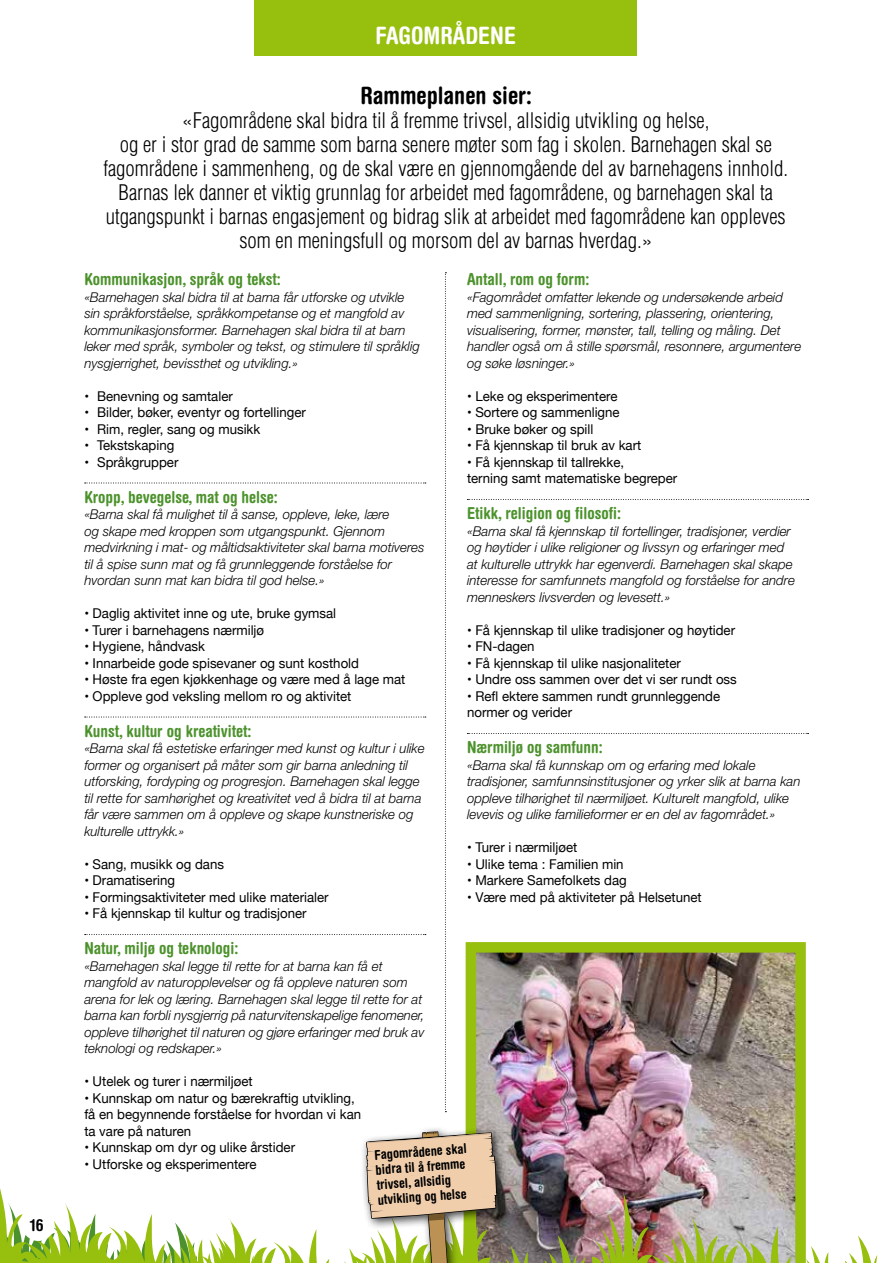
<style>
.page{position:relative;width:893px;height:1263px;background:#fff}
.page>*{position:absolute;margin:0;border:0;box-sizing:border-box;transform-origin:0 0}
.t1{font:700 condensed 24px "Helvetica Rounded";color:#000}
.t2{font:700 condensed 24px "Helvetica Rounded";color:#fff}
.t3{font:300 condensed 21px/24px "Helvetica";color:#000;text-align:center}
.t4{font:700 condensed 16.5px "Helvetica Rounded";color:#4c922c}
.t5{font:700 condensed 16.5px "Helvetica Rounded";color:#000}
.t6{font:italic 300 13.5px/16.5px "Helvetica Neue";color:#000}
.t7{font:13.5px/16.5px "Helvetica Neue";color:#000}
.t8{font:700 condensed 13.5px/15px "Helvetica Rounded";color:#000}
</style>
<div class="page">
<svg style="left:85px;top:483px;width:341px;height:1px"></svg>
<svg style="left:85px;top:717px;width:341px;height:1px"></svg>
<svg style="left:85px;top:934px;width:341px;height:1px"></svg>
<svg style="left:467px;top:499px;width:341px;height:1px"></svg>
<svg style="left:467px;top:733px;width:341px;height:1px"></svg>
<img style="left:465px;top:942px;width:341px;height:249px">
<img style="left:254px;top:1191px;width:624px;height:72px">
<svg style="left:0;top:1188px;width:254px;height:75px"></svg>
<div style="left:360px;top:1125px;width:149px;height:138px;background:#000;opacity:.75"></div>
<svg style="left:366px;top:1131px;width:131px;height:132px;background:#d0bf95"></svg>
<div style="left:254px;top:0;width:383px;height:55px;background:#97bf0d"></div>
<svg style="left:445px;top:272px;width:1px;height:840px"></svg>
<div style="left:22px;top:1208px;width:33px;height:33px;background:#fff;border-radius:50%"></div>
<p class="t5" style="left:30px;top:1215px;width:15px">16</p>
<h1 class="t2" style="left:375px;top:21px;width:142px">FAGOMRÅDENE</h1>
<h1 class="t1" style="left:360px;top:81px;width:173px">Rammeplanen sier:</h1>
<p class="t3" style="left:103px;top:108px;width:686px">«Fagområdene skal bidra til å fremme trivsel, allsidig utvikling og helse,<br>og er i stor grad de samme som barna senere møter som fag i skolen. Barnehagen skal se fagområdene i sammenheng, og de skal være en gjennomgående del av barnehagens innhold.<br>Barnas lek danner et viktig grunnlag for arbeidet med fagområdene, og barnehagen skal ta utgangspunkt i barnas engasjement og bidrag slik at arbeidet med fagområdene kan oppleves som en meningsfull og morsom del av barnas hverdag.»</p>
<p class="t4" style="left:84px;top:269px;width:198px">Kommunikasjon, språk og tekst:</p>
<p class="t6" style="left:84px;top:289px;width:337px">«Barnehagen skal bidra til at barna får utforske og utvikle sin språkforståelse, språkkompetanse og et mangfold av kommunikasjonsformer. Barnehagen skal bidra til at barn leker med språk, symboler og tekst, og stimulere til språklig nysgjerrighet, bevissthet og utvikling.»</p>
<p class="t7" style="left:84px;top:389px;width:150px">• Benevning og samtaler</p>
<p class="t7" style="left:84px;top:405px;width:223px">• Bilder, bøker, eventyr og fortellinger</p>
<p class="t7" style="left:84px;top:422px;width:177px">• Rim, regler, sang og musikk</p>
<p class="t7" style="left:84px;top:438px;width:91px">• Tekstskaping</p>
<p class="t7" style="left:84px;top:455px;width:96px">• Språkgrupper</p>
<p class="t4" style="left:84px;top:487px;width:195px">Kropp, bevegelse, mat og helse:</p>
<p class="t6" style="left:84px;top:506px;width:342px">«Barna skal få mulighet til å sanse, oppleve, leke, lære<br>og skape med kroppen som utgangspunkt. Gjennom medvirkning i mat- og måltidsaktiviteter skal barna motiveres til å spise sunn mat og få grunnleggende forståelse for hvordan sunn mat kan bidra til god helse.»</p>
<p class="t7" style="left:84px;top:606px;width:253px">• Daglig aktivitet inne og ute, bruke gymsal</p>
<p class="t7" style="left:84px;top:623px;width:181px">• Turer i barnehagens nærmiljø</p>
<p class="t7" style="left:84px;top:639px;width:122px">• Hygiene, håndvask</p>
<p class="t7" style="left:84px;top:656px;width:276px">• Innarbeide gode spisevaner og sunt kosthold</p>
<p class="t7" style="left:84px;top:672px;width:323px">• Høste fra egen kjøkkenhage og være med å lage mat</p>
<p class="t7" style="left:84px;top:689px;width:269px">• Oppleve god veksling mellom ro og aktivitet</p>
<p class="t4" style="left:84px;top:721px;width:169px">Kunst, kultur og kreativitet:</p>
<p class="t6" style="left:84px;top:740px;width:342px">«Barna skal få estetiske erfaringer med kunst og kultur i ulike former og organisert på måter som gir barna anledning til utforsking, fordyping og progresjon. Barnehagen skal legge til rette for samhørighet og kreativitet ved å bidra til at barna får være sammen om å oppleve og skape kunstneriske og kulturelle uttrykk.»</p>
<p class="t7" style="left:84px;top:857px;width:141px">• Sang, musikk og dans</p>
<p class="t7" style="left:84px;top:873px;width:92px">• Dramatisering</p>
<p class="t7" style="left:84px;top:890px;width:246px">• Formingsaktiviteter med ulike materialer</p>
<p class="t7" style="left:84px;top:906px;width:224px">• Få kjennskap til kultur og tradisjoner</p>
<p class="t4" style="left:84px;top:938px;width:156px">Natur, miljø og teknologi:</p>
<p class="t6" style="left:84px;top:958px;width:342px">«Barnehagen skal legge til rette for at barna kan få et mangfold av naturopplevelser og få oppleve naturen som arena for lek og læring. Barnehagen skal legge til rette for at barna kan forbli nysgjerrig på naturvitenskapelige fenomener, oppleve tilhørighet til naturen og gjøre erfaringer med bruk av teknologi og redskaper.»</p>
<p class="t7" style="left:84px;top:1074px;width:170px">• Utelek og turer i nærmiljøet</p>
<p class="t7" style="left:84px;top:1091px;width:278px">• Kunnskap om natur og bærekraftig utvikling, få en begynnende forståelse for hvordan vi kan ta vare på naturen</p>
<p class="t7" style="left:84px;top:1140px;width:212px">• Kunnskap om dyr og ulike årstider</p>
<p class="t7" style="left:84px;top:1157px;width:174px">• Utforske og eksperimentere</p>
<p class="t4" style="left:467px;top:269px;width:124px">Antall, rom og form:</p>
<p class="t6" style="left:467px;top:289px;width:336px">«Fagområdet omfatter lekende og undersøkende arbeid med sammenligning, sortering, plassering, orientering, visualisering, former, mønster, tall, telling og måling. Det handler også om å stille spørsmål, resonnere, argumentere og søke løsninger.»</p>
<p class="t7" style="left:467px;top:389px;width:152px">• Leke og eksperimentere</p>
<p class="t7" style="left:467px;top:405px;width:154px">• Sortere og sammenligne</p>
<p class="t7" style="left:467px;top:422px;width:128px">• Bruke bøker og spill</p>
<p class="t7" style="left:467px;top:438px;width:176px">• Få kjennskap til bruk av kart</p>
<p class="t7" style="left:467px;top:455px;width:212px">• Få kjennskap til tallrekke,<br>terning samt matematiske begreper</p>
<p class="t4" style="left:467px;top:503px;width:155px">Etikk, religion og filosofi:</p>
<p class="t6" style="left:467px;top:523px;width:329px">«Barna skal få kjennskap til fortellinger, tradisjoner, verdier og høytider i ulike religioner og livssyn og erfaringer med at kulturelle uttrykk har egenverdi. Barnehagen skal skape interesse for samfunnets mangfold og forståelse for andre menneskers livsverden og levesett.»</p>
<p class="t7" style="left:467px;top:623px;width:270px">• Få kjennskap til ulike tradisjoner og høytider</p>
<p class="t7" style="left:467px;top:639px;width:69px">• FN-dagen</p>
<p class="t7" style="left:467px;top:656px;width:215px">• Få kjennskap til ulike nasjonaliteter</p>
<p class="t7" style="left:467px;top:672px;width:271px">• Undre oss sammen over det vi ser rundt oss</p>
<p class="t7" style="left:467px;top:689px;width:255px">• Refl ektere sammen rundt grunnleggende normer og verider</p>
<p class="t4" style="left:467px;top:737px;width:137px">Nærmiljø og samfunn:</p>
<p class="t6" style="left:467px;top:757px;width:335px">«Barna skal få kunnskap om og erfaring med lokale tradisjoner, samfunnsinstitusjoner og yrker slik at barna kan oppleve tilhørighet til nærmiljøet. Kulturelt mangfold, ulike levevis og ulike familieformer er en del av fagområdet.»</p>
<p class="t7" style="left:467px;top:840px;width:112px">• Turer i nærmiljøet</p>
<p class="t7" style="left:467px;top:857px;width:158px">• Ulike tema : Familien min</p>
<p class="t7" style="left:467px;top:873px;width:161px">• Markere Samefolkets dag</p>
<p class="t7" style="left:467px;top:890px;width:236px">• Være med på aktiviteter på Helsetunet</p>
<p class="t8" style="left:374px;top:1147px;width:94px;rotate:-4deg">Fagområdene skal bidra til å fremme trivsel, allsidig utvikling og helse</p>
</div>
